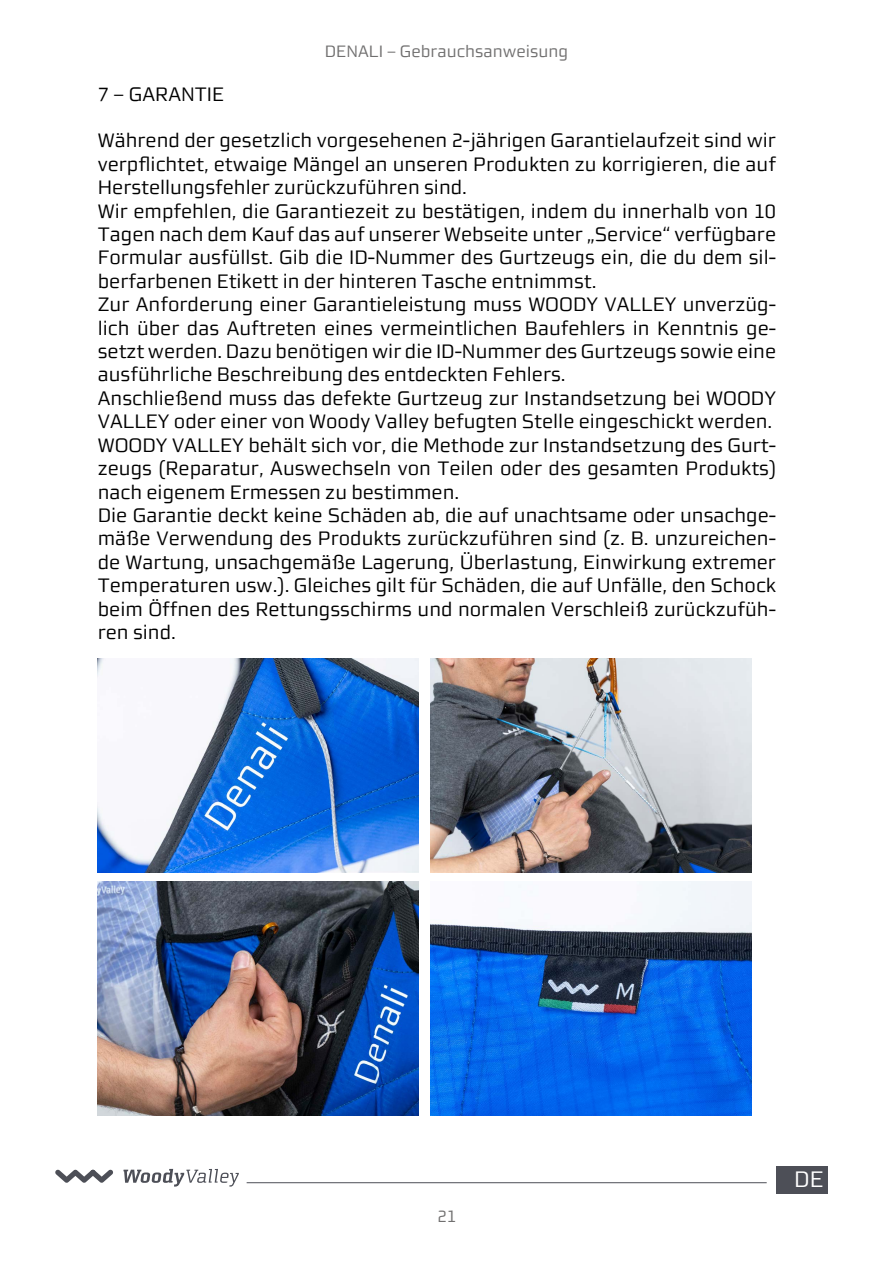
<style>
.page{position:relative;width:893px;height:1263px;background:#fff}
.page>*{position:absolute;margin:0;border:0;box-sizing:border-box;transform-origin:0 0}
.t1{font:22.5px "Morgan Sans Lining";color:#fff}
.t2{font:19.5px/23.4px "Morgan Sans Lining";color:#000}
.t3{font:16.5px "Morgan Sans Lining";color:#706f6f}
</style>
<div class="page">
<hr style="left:247px;top:1182px;width:520px;height:1px;background:#4d4f57">
<svg style="left:123px;top:1169px;width:116px;height:17px"></svg>
<svg style="left:55px;top:1169px;width:58px;height:14px"></svg>
<div style="left:776px;top:1166px;width:51px;height:28px;background:#4d4f57"></div>
<img style="left:98px;top:658px;width:320px;height:215px">
<img style="left:431px;top:658px;width:320px;height:215px">
<img style="left:431px;top:881px;width:320px;height:234px">
<img style="left:98px;top:881px;width:320px;height:234px">
<p class="t3" style="left:325px;top:41px;width:245px">DENALI – Gebrauchsanweisung</p>
<p class="t2" style="left:98px;top:82px;width:128px">7 – GARANTIE</p>
<p class="t2" style="left:98px;top:129px;width:680px">Während der gesetzlich vorgesehenen 2-jährigen Garantielaufzeit sind wir verpflichtet, etwaige Mängel an unseren Produkten zu korrigieren, die auf Herstellungsfehler zurückzuführen sind.<br>Wir empfehlen, die Garantiezeit zu bestätigen, indem du innerhalb von 10<br>Tagen nach dem Kauf das auf unserer Webseite unter „Service“ verfügbare Formular ausfüllst. Gib die ID-Nummer des Gurtzeugs ein, die du dem sil&shy;berfarbenen Etikett in der hinteren Tasche entnimmst.<br>Zur Anforderung einer Garantieleistung muss WOODY VALLEY unverzüg&shy;lich über das Auftreten eines vermeintlichen Baufehlers in Kenntnis ge&shy;setzt werden. Dazu benötigen wir die ID-Nummer des Gurtzeugs sowie eine ausführliche Beschreibung des entdeckten Fehlers.<br>Anschließend muss das defekte Gurtzeug zur Instandsetzung bei WOODY VALLEY oder einer von Woody Valley befugten Stelle eingeschickt werden.<br>WOODY VALLEY behält sich vor, die Methode zur Instandsetzung des Gurt&shy;zeugs (Reparatur, Auswechseln von Teilen oder des gesamten Produkts) nach eigenem Ermessen zu bestimmen.<br>Die Garantie deckt keine Schäden ab, die auf unachtsame oder unsachge&shy;mäße Verwendung des Produkts zurückzuführen sind (z. B. unzureichen&shy;de Wartung, unsachgemäße Lagerung, Überlastung, Einwirkung extremer Temperaturen usw.). Gleiches gilt für Schäden, die auf Unfälle, den Schock beim Öffnen des Rettungsschirms und normalen Verschleiß zurückzufüh&shy;ren sind.</p>
<p class="t3" style="left:437px;top:1207px;width:20px">21</p>
<p class="t1" style="left:794px;top:1166px;width:31px">DE</p>
</div>
